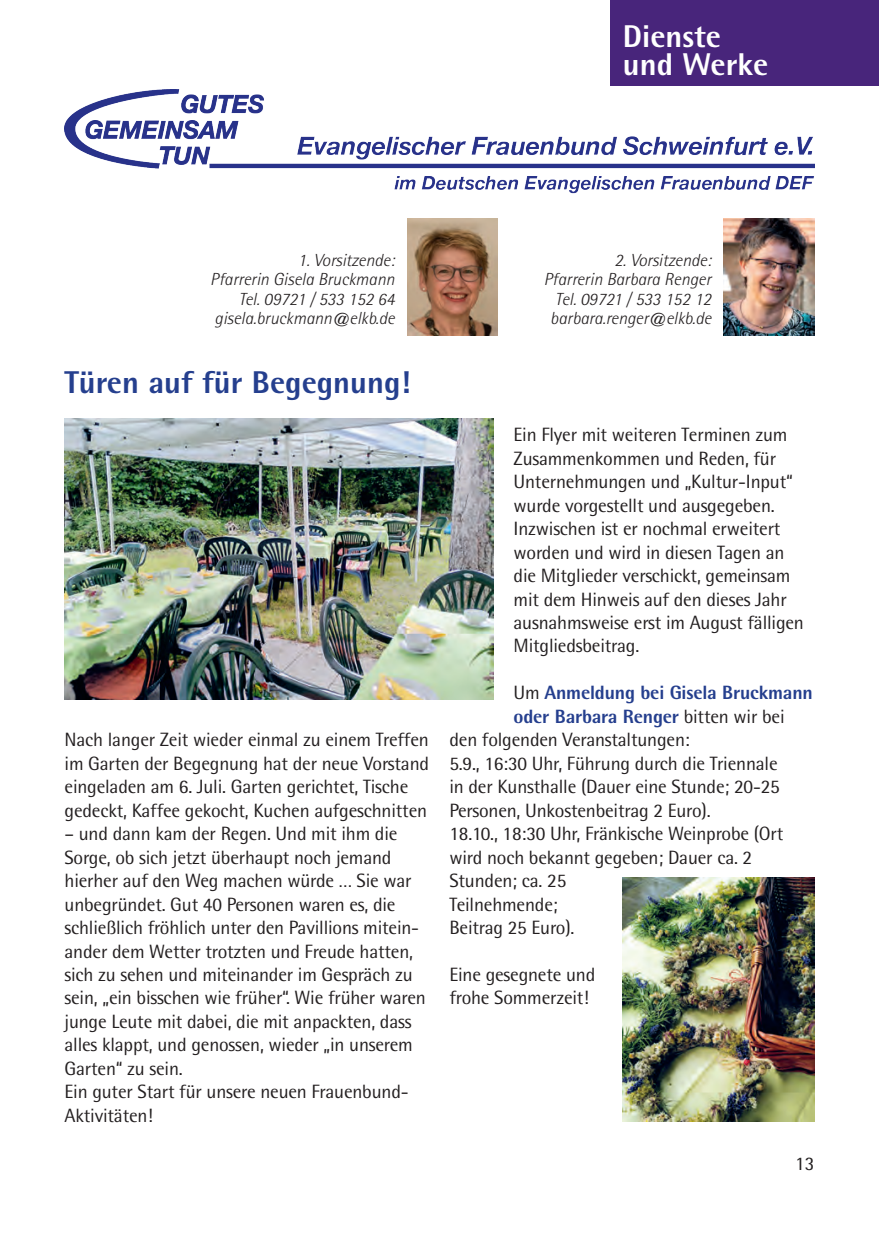
<style>
.page{position:relative;width:879px;height:1236px;background:#fff}
.page>*{position:absolute;margin:0;border:0;box-sizing:border-box;transform-origin:0 0}
.t1{font:800 31.5px "Rotis Semi Sans Std";color:#253f8e}
.t2{font:800 31.5px/28px "Rotis Semi Sans Std";color:#fff}
.t3{font:19.25px/23.4px "Rotis Semi Sans Std";letter-spacing:-.01em;color:#231f20}
.t4{font:800 19.25px "Rotis Semi Sans Std";letter-spacing:-.01em;color:#253f8e}
.t5{font:italic 300 17.5px/19.2px "Rotis Semi Sans Std";color:#231f20;text-align:right}
.s1{font-weight:400;color:#231f20}
</style>
<div class="page">
<div style="left:610px;top:0;width:268px;height:85px;background:#48257b"></div>
<img style="left:723px;top:218px;width:91px;height:117px">
<img style="left:407px;top:218px;width:90px;height:117px">
<img style="left:64px;top:418px;width:429px;height:281px">
<img style="left:622px;top:877px;width:192px;height:244px">
<img style="left:64px;top:89px;width:750px;height:105px">
<h1 class="t2" style="left:622px;top:22px;width:147px">Dienste und Werke</h1>
<p class="t5" style="left:210px;top:250px;width:186px">1. Vorsitzende:<br>Pfarrerin Gisela Bruckmann<br>Tel. 09721 / 533 152 64 gisela.bruckmann@elkb.de</p>
<h1 class="t1" style="left:64px;top:362px;width:347px">Türen auf für Begegnung!</h1>
<p class="t3" style="left:64px;top:727px;width:366px">Nach langer Zeit wieder einmal zu einem Treffen im Garten der Begegnung hat der neue Vorstand eingeladen am 6. Juli. Garten gerichtet, Tische gedeckt, Kaffee gekocht, Kuchen aufgeschnitten</p>
<p class="t3" style="left:64px;top:821px;width:362px">– und dann kam der Regen. Und mit ihm die Sorge, ob sich jetzt überhaupt noch jemand hierher auf den Weg machen würde … Sie war unbegründet. Gut 40 Personen waren es, die schließlich fröhlich unter den Pavillions mitein&shy;ander dem Wetter trotzten und Freude hatten, sich zu sehen und miteinander im Gespräch zu sein, „ein bisschen wie früher“. Wie früher waren junge Leute mit dabei, die mit anpackten, dass alles klappt, und genossen, wieder „in unserem Garten“ zu sein.<br>Ein guter Start für unsere neuen Frauenbund-Aktivitäten!</p>
<p class="t5" style="left:543px;top:250px;width:169px">2. Vorsitzende:<br>Pfarrerin Barbara Renger<br>Tel. 09721 / 533 152 12 barbara.renger@elkb.de</p>
<p class="t3" style="left:513px;top:423px;width:292px">Ein Flyer mit weiteren Terminen zum Zusammenkommen und Reden, für Unternehmungen und „Kultur-Input“ wurde vorgestellt und ausgegeben.<br>Inzwischen ist er nochmal erweitert worden und wird in diesen Tagen an die Mitglieder verschickt, gemeinsam mit dem Hinweis auf den dieses Jahr ausnahmsweise erst im August fälligen Mitgliedsbeitrag.</p>
<p class="t4" style="left:513px;top:680px;width:301px"><span class="s1">Um</span> Anmeldung bei Gisela Bruckmann</p>
<p class="t4" style="left:513px;top:704px;width:272px">oder Barbara Renger <span class="s1">bitten wir bei</span></p>
<p class="t3" style="left:449px;top:727px;width:242px">den folgenden Veranstaltungen:</p>
<p class="t3" style="left:449px;top:751px;width:329px">5.9., 16:30 Uhr, Führung durch die Triennale</p>
<p class="t3" style="left:449px;top:774px;width:332px">in der Kunsthalle (Dauer eine Stunde; 20-25</p>
<p class="t3" style="left:449px;top:798px;width:262px">Personen, Unkostenbeitrag 2 Euro).</p>
<p class="t3" style="left:449px;top:821px;width:335px">18.10., 18:30 Uhr, Fränkische Weinprobe (Ort</p>
<p class="t3" style="left:449px;top:845px;width:304px">wird noch bekannt gegeben; Dauer ca. 2</p>
<p class="t3" style="left:449px;top:868px;width:118px">Stunden; ca. 25</p>
<p class="t3" style="left:449px;top:892px;width:110px">Teilnehmende;</p>
<p class="t3" style="left:449px;top:915px;width:126px">Beitrag 25 Euro).</p>
<p class="t3" style="left:449px;top:962px;width:147px">Eine gesegnete und frohe Sommerzeit!</p>
<p class="t3" style="left:794px;top:1151px;width:21px">13</p>
</div>
